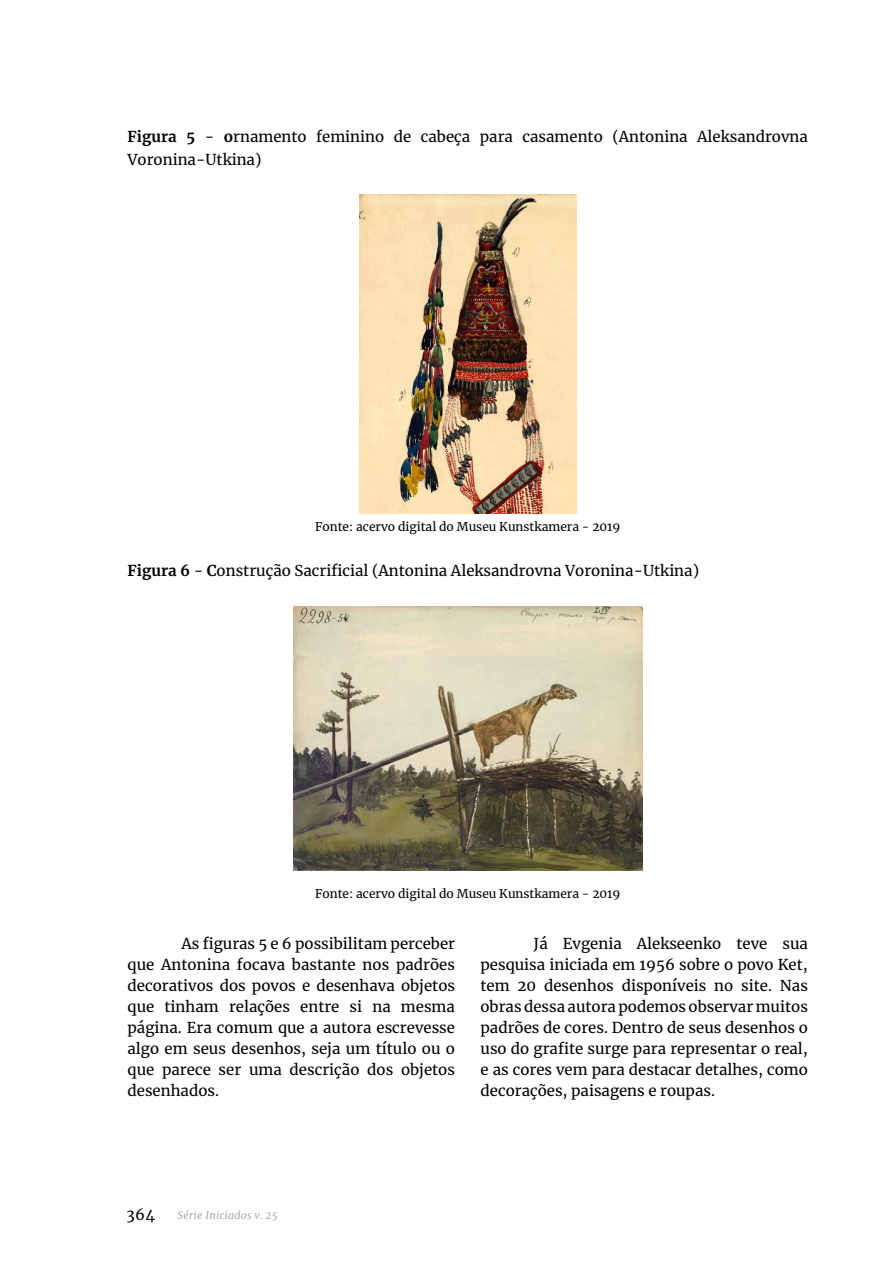
<style>
.page{position:relative;width:893px;height:1263px;background:#fff}
.page>*{position:absolute;margin:0;border:0;box-sizing:border-box;transform-origin:0 0}
.t1{font:15px/21px "Merriweather";color:#000;text-align:justify}
.t2{font:12px "Merriweather";color:#000}
.t3{font:italic 10.5px "Merriweather";letter-spacing:.02em;color:#b1acac}
.s1{font-weight:700}
</style>
<div class="page">
<img style="left:359px;top:195px;width:217px;height:318px">
<img style="left:293px;top:606px;width:349px;height:265px">
<p class="t1" style="left:128px;top:125px;width:682px;line-height:22.5px"><span class="s1">Figura 5</span> - <span class="s1">o</span>rnamento feminino de cabeça para casamento (Antonina Aleksandrovna<br>Voronina-Utkina)</p>
<p class="t2" style="left:315px;top:518px;width:307px">Fonte: acervo digital do Museu Kunstkamera - 2019</p>
<p class="t1" style="left:128px;top:560px;width:573px"><span class="s1">Figura 6</span> - <span class="s1">C</span>onstrução Sacrificial (Antonina Aleksandrovna Voronina-Utkina)</p>
<p class="t2" style="left:315px;top:885px;width:307px">Fonte: acervo digital do Museu Kunstkamera - 2019</p>
<p class="t1" style="left:128px;top:933px;width:329px;text-indent:54px">As figuras 5 e 6 possibilitam perceber que Antonina focava bastante nos padrões decorativos dos povos e desenhava objetos que tinham relações entre si na mesma página. Era comum que a autora escrevesse algo em seus desenhos, seja um título ou o que parece ser uma descrição dos objetos desenhados.</p>
<p class="t1" style="left:480px;top:933px;width:329px;text-indent:53px">Já Evgenia Alekseenko teve sua pesquisa iniciada em 1956 sobre o povo Ket, tem 20 desenhos disponíveis no site. Nas obras dessa autora podemos observar muitos padrões de cores. Dentro de seus desenhos o uso do grafite surge para representar o real, e as cores vem para destacar detalhes, como decorações, paisagens e roupas.</p>
<p class="t1" style="left:126px;top:1204px;width:30px">364</p>
<p class="t3" style="left:178px;top:1208px;width:102px">Série Iniciados v. 25</p>
</div>
